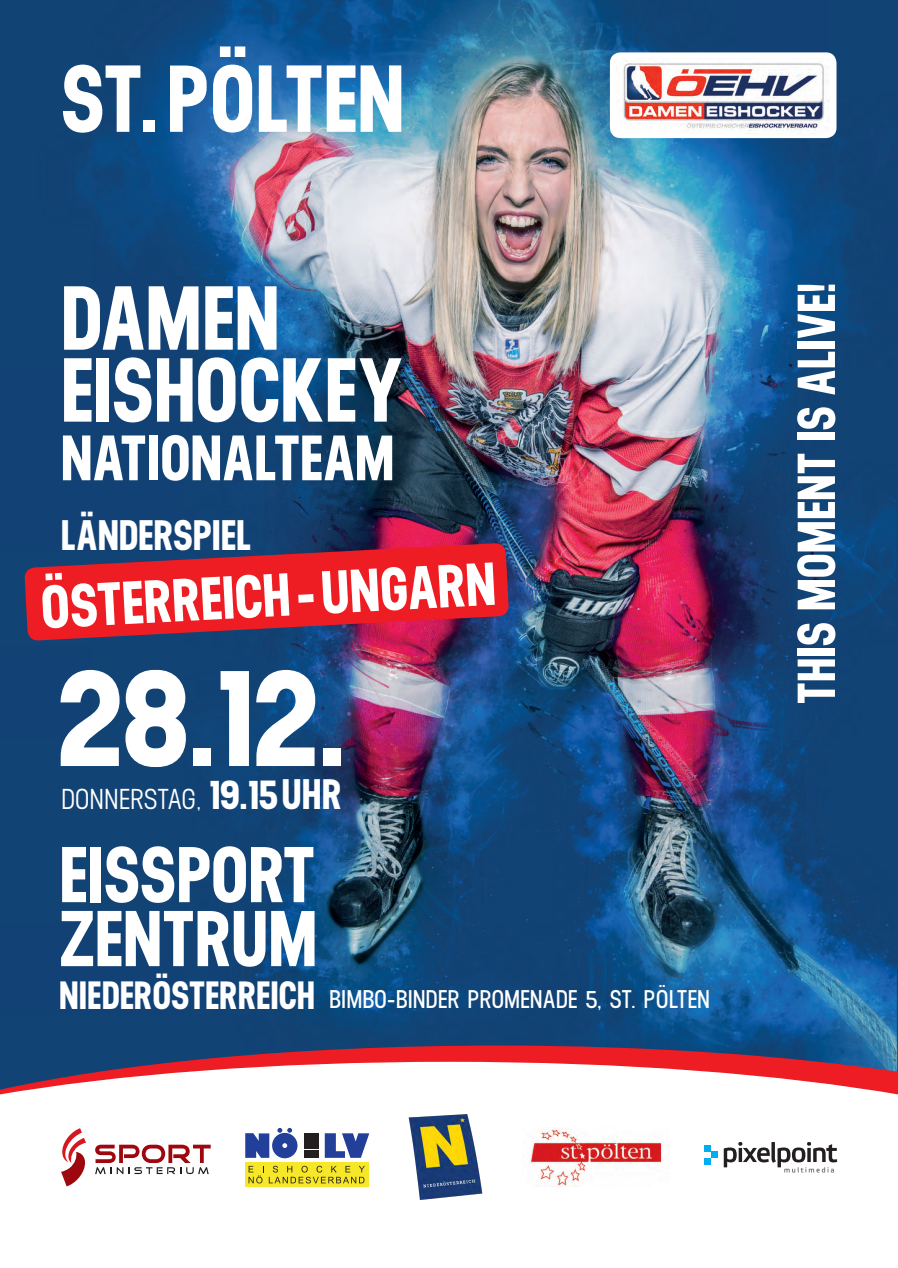
<style>
.page{position:relative;width:898px;height:1268px;background:#fff}
.page>*{position:absolute;margin:0;border:0;box-sizing:border-box;transform-origin:0 0}
.t1{font:700 143.77px "Neusa";color:#fff}
.t2{font:700 94.8px "Neusa";letter-spacing:-.005em;color:#fff}
.t3{font:700 90.53px "Neusa";color:#fff}
.t4{font:700 78.82px "Neusa";letter-spacing:-.005em;color:#fff}
.t5{font:700 63.9px "Neusa";letter-spacing:-.005em;color:#fff}
.t6{font:700 60.6px "Neusa";color:#fff}
.t7{font:700 53.25px "Neusa";letter-spacing:-.005em;color:#fff}
.t8{font:700 42.6px "Neusa";color:#fff}
.t9{font:700 39.38px "Neusa";color:#fff}
.t10{font:500 28.72px "Neusa";letter-spacing:-.02em;color:#fff}
.t11{font:600 25.58px "Neusa";letter-spacing:-.01em;color:#fff}
.s1{font-weight:700;font-size:42.6px}
</style>
<div class="page">
<img style="left:0;top:0;width:897px;height:1045px">
<svg style="left:24px;top:542px;width:485px;height:98px;background:#bd2436"></svg>
<svg style="left:0;top:1045px;width:897px;height:16px;background:#763553"></svg>
<svg style="left:0;top:1061px;width:897px;height:126px"></svg>
<div style="left:609px;top:52px;width:227px;height:86px;background:#fff;border-radius:11px"></div>
<img style="left:623px;top:58px;width:206px;height:76px">
<svg style="left:61px;top:1127px;width:26px;height:59px"></svg>
<svg style="left:95px;top:1144px;width:115px;height:29px"></svg>
<div style="left:245px;top:1162px;width:124px;height:24px;background:#f7e729"></div>
<svg style="left:245px;top:1132px;width:24px;height:25px"></svg>
<div style="left:272px;top:1132px;width:25px;height:25px;background:#223f99;border-radius:50%"></div>
<svg style="left:282px;top:1143px;width:5px;height:4px"></svg>
<svg style="left:277px;top:1127px;width:15px;height:5px"></svg>
<div style="left:304px;top:1132px;width:14px;height:7px;background:#231f20"></div>
<div style="left:304px;top:1141px;width:14px;height:7px;background:#231f20"></div>
<div style="left:304px;top:1150px;width:14px;height:7px;background:#231f20"></div>
<svg style="left:324px;top:1132px;width:45px;height:25px"></svg>
<svg style="left:248px;top:1165px;width:116px;height:18px"></svg>
<img style="left:522px;top:1127px;width:147px;height:59px">
<div style="left:704px;top:1157px;width:6px;height:7px;background:#00aeef"></div>
<div style="left:710px;top:1151px;width:7px;height:6px;background:#00aeef"></div>
<div style="left:704px;top:1144px;width:6px;height:7px;background:#00aeef"></div>
<svg style="left:723px;top:1141px;width:114px;height:31px"></svg>
<img style="left:403px;top:1109px;width:84px;height:91px">
<p class="t2" style="left:61px;top:32px;width:345px">ST.PÖLTEN</p>
<p class="t3" style="left:61px;top:254px;width:220px">DAMEN</p>
<p class="t3" style="left:61px;top:326px;width:345px">EISHOCKEY</p>
<p class="t5" style="left:61px;top:413px;width:335px">NATIONALTEAM</p>
<p class="t8" style="left:61px;top:505px;width:192px">LÄNDERSPIEL</p>
<p class="t6" style="left:39px;top:565px;width:457px;rotate:-3deg">ÖSTERREICH-UNGARN</p>
<p class="t1" style="left:58px;top:615px;width:292px">28.12.</p>
<p class="t10" style="left:61px;top:781px;width:282px">DONNERSTAG, <span class="s1">19.15UHR</span></p>
<p class="t4" style="left:59px;top:819px;width:258px">EISSPORT</p>
<p class="t4" style="left:59px;top:883px;width:260px">ZENTRUM</p>
<p class="t9" style="left:59px;top:967px;width:257px">NIEDERÖSTERREICH</p>
<p class="t11" style="left:329px;top:982px;width:382px">BIMBO-BINDER PROMENADE 5, ST. PÖLTEN</p>
<p class="t7" style="left:778px;top:704px;width:424px;rotate:-90deg">THIS MOMENT IS ALIVE!</p>
</div>
